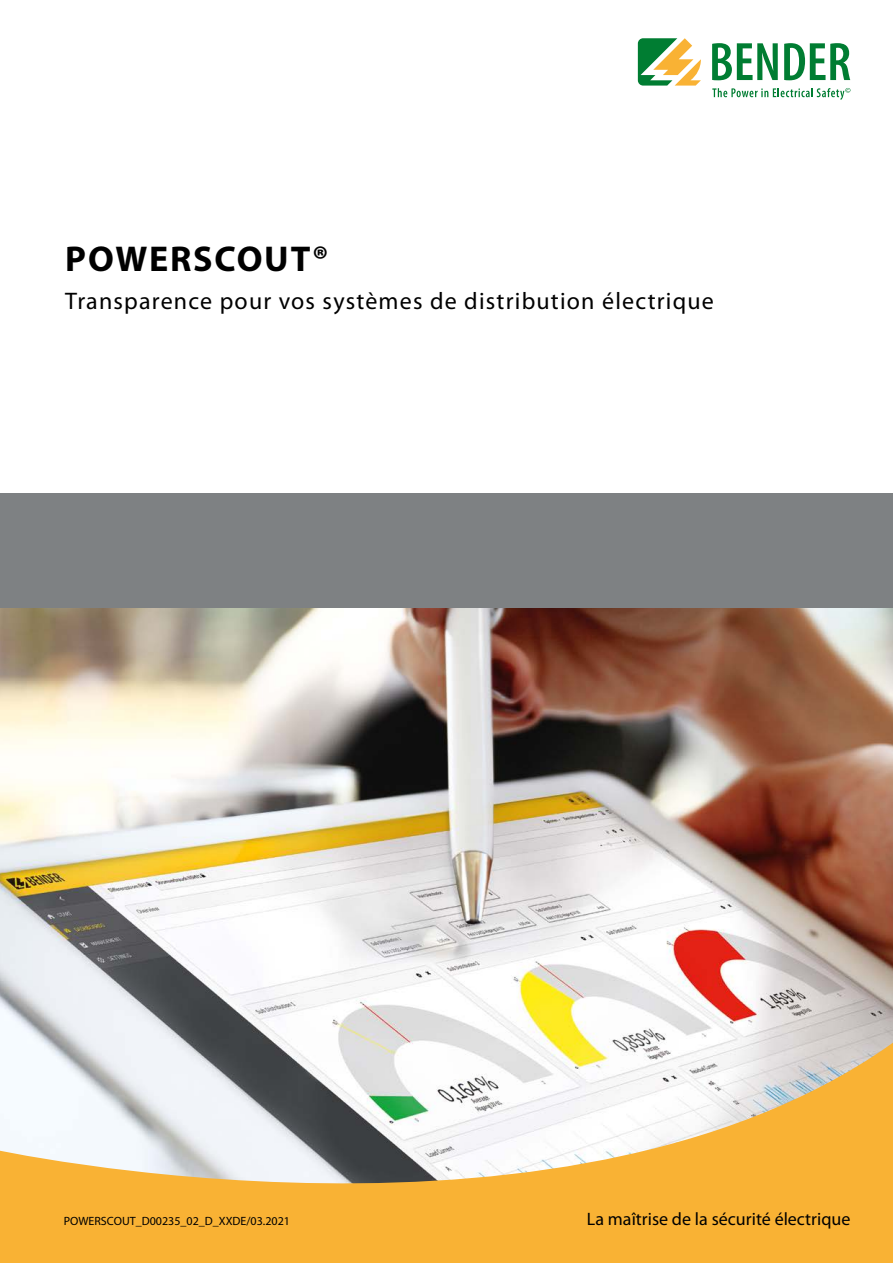
<style>
.page{position:relative;width:893px;height:1263px;background:#fff}
.page>*{position:absolute;margin:0;border:0;box-sizing:border-box;transform-origin:0 0}
.t1{font:700 36px "Myriad Pro";letter-spacing:.05em;color:#000}
.t2{font:24px "Myriad Pro";letter-spacing:.05em;color:#000}
.t3{font:18px "Myriad Pro";color:#000}
.t4{font:12px "Myriad Pro";color:#000}
</style>
<div class="page">
<img style="left:0;top:608px;width:893px;height:425px">
<svg style="left:712px;top:88px;width:138px;height:12px"></svg>
<svg style="left:712px;top:43px;width:66px;height:37px"></svg>
<svg style="left:784px;top:43px;width:66px;height:37px"></svg>
<svg style="left:638px;top:38px;width:63px;height:48px"></svg>
<svg style="left:0;top:1033px;width:893px;height:230px"></svg>
<div style="left:0;top:493px;width:893px;height:115px;background:#7e8183"></div>
<h1 class="t1" style="left:65px;top:239px;width:265px">POWERSCOUT®</h1>
<p class="t2" style="left:65px;top:288px;width:650px">Transparence pour vos systèmes de distribution électrique</p>
<p class="t4" style="left:64px;top:1214px;width:228px">POWERSCOUT_D00235_02_D_XXDE/03.2021</p>
<p class="t3" style="left:587px;top:1209px;width:265px">La maîtrise de la sécurité électrique</p>
</div>
